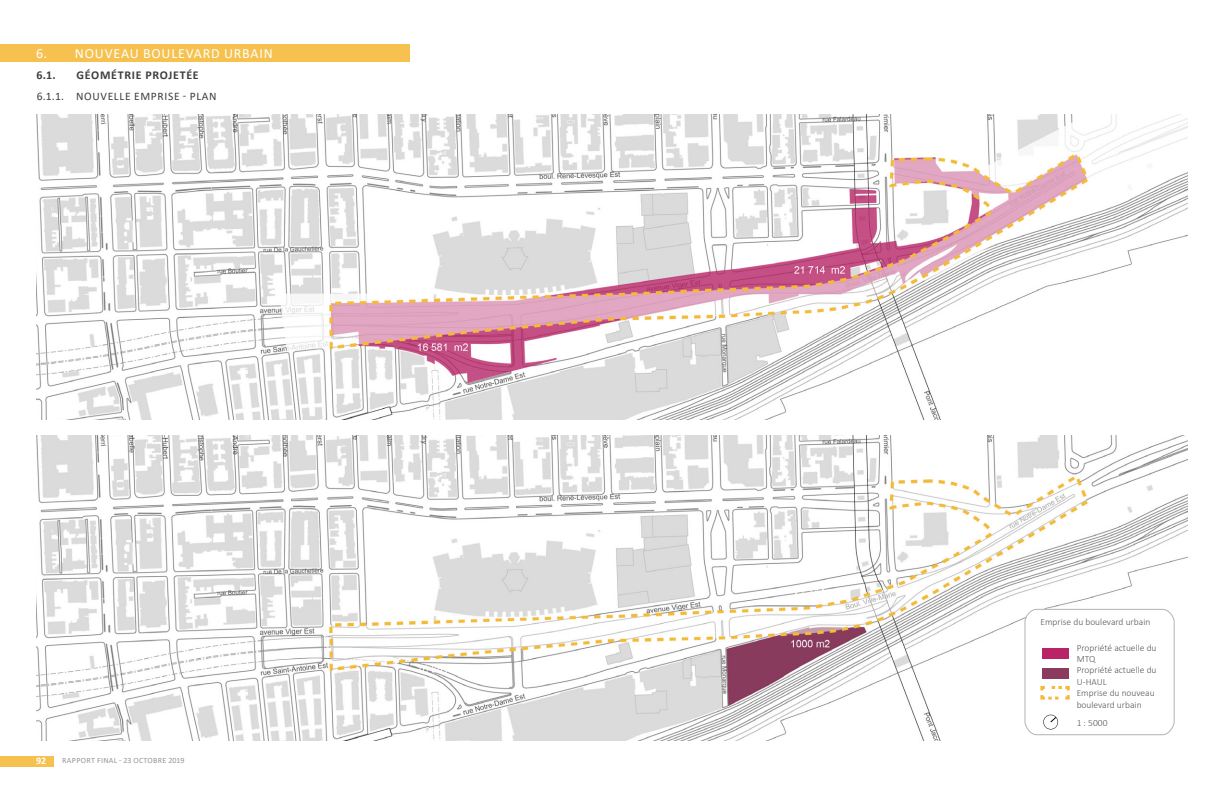
<style>
.page{position:relative;width:1224px;height:792px;background:#fff}
.page>*{position:absolute;margin:0;border:0;box-sizing:border-box;transform-origin:0 0}
._1__titres{font:14px "Calibri";letter-spacing:.06em;color:#fff}
._1_1__sous-titres{font:700 12px "Calibri";letter-spacing:.06em;color:#3e3e3f}
.t1{font:11.5px "Calibri";letter-spacing:.06em;color:#3e3e3f}
.t2{font:700 10px "Calibri";color:#fff}
.Légende_image{font:300 9.5px/11.4px "Calibri";color:#57585a}
.t3{font:8px "Calibri";letter-spacing:.04em;color:#939598}
</style>
<div class="page">
<div style="left:0;top:756px;width:54px;height:10px;background:#f6c14e"></div>
<div style="left:0;top:44px;width:409px;height:18px;background:#f6c14e"></div>
<img style="left:36px;top:435px;width:1152px;height:306px">
<div style="left:1025px;top:609px;width:149px;height:126px;background:#fff;border-radius:12px"></div>
<div style="left:1025px;top:609px;width:150px;height:126px;border:1px solid #b3b3b3;border-radius:12px"></div>
<img style="left:36px;top:114px;width:1152px;height:306px">
<svg style="left:1043px;top:715px;width:15px;height:14px"></svg>
<svg style="left:1040px;top:686px;width:30px;height:14px"></svg>
<div style="left:1042px;top:669px;width:26px;height:10px;background:#8a3b5e"></div>
<div style="left:1042px;top:648px;width:26px;height:11px;background:#b82466"></div>
<p class="_1__titres" style="left:36px;top:43px;width:238px">6. NOUVEAU BOULEVARD URBAIN</p>
<p class="_1_1__sous-titres" style="left:37px;top:66px;width:21px">6.1.</p>
<p class="_1_1__sous-titres" style="left:77px;top:66px;width:124px">GÉOMÉTRIE PROJETÉE</p>
<p class="t1" style="left:37px;top:89px;width:181px">6.1.1. NOUVELLE EMPRISE - PLAN</p>
<p class="t2" style="left:36px;top:754px;width:12px">92</p>
<p class="t3" style="left:62px;top:754px;width:124px">RAPPORT FINAL - 23 OCTOBRE 2019</p>
<p class="Légende_image" style="left:1040px;top:616px;width:111px">Emprise du boulevard urbain</p>
<p class="Légende_image" style="left:1077px;top:642px;width:81px">Propriété actuelle du<br>MTQ</p>
<p class="Légende_image" style="left:1077px;top:688px;width:80px">Emprise du nouveau boulevard urbain</p>
<p class="Légende_image" style="left:1077px;top:717px;width:32px">1 : 5000</p>
<p class="Légende_image" style="left:1077px;top:664px;width:81px">Propriété actuelle du<br>U-HAUL</p>
</div>
